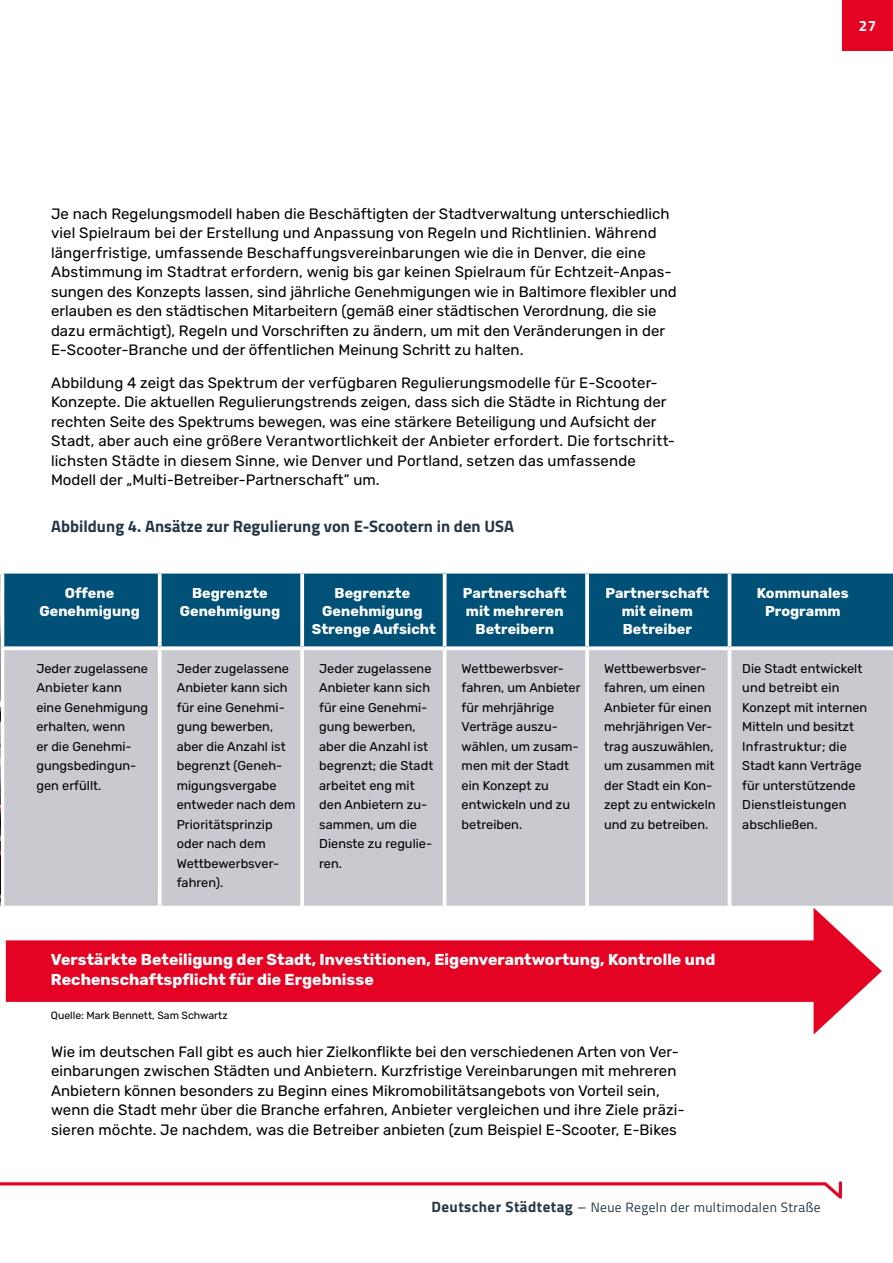
<style>
.page{position:relative;width:893px;height:1263px;background:#fff}
.page>*{position:absolute;margin:0;border:0;box-sizing:border-box;transform-origin:0 0}
.Ü_Infokasten{font:700 16.5px "Titillium Web";letter-spacing:.005em;color:#263745}
.Ü_Tabelle_10_5pt_bol{font:700 15.75px/19.5px "Rubik";letter-spacing:.005em;color:#fff}
.Fließtext{font:15px/19.5px "Rubik";letter-spacing:.005em;color:#000}
.t1{font:700 15px "Titillium Web";color:#fff}
.Ü_Tabelle_10_5pt_bol-2{font:700 14.25px/18px "Rubik";letter-spacing:.005em;color:#fff;text-align:center}
.t2{font:13.5px "Titillium Web";letter-spacing:.03em;color:#263745}
.Fließtext-2{font:12.75px/19.5px "Rubik";letter-spacing:.005em;color:#000}
.Bildunterschrift{font:10.5px "Rubik";color:#000}
.s1{font-weight:700;font-size:15px}
.s2{font-size:15px}
</style>
<div class="page">
<div style="left:842px;top:0;width:51px;height:51px;background:#e40322"></div>
<svg style="left:0;top:1181px;width:842px;height:18px"></svg>
<div style="left:4px;top:574px;width:889px;height:72px;background:#005077"></div>
<div style="left:4px;top:650px;width:889px;height:256px;background:#c9c9cf"></div>
<svg style="left:2px;top:571px;width:158px;height:3px"></svg>
<svg style="left:160px;top:573px;width:142px;height:1px"></svg>
<svg style="left:158px;top:574px;width:4px;height:72px"></svg>
<svg style="left:302px;top:571px;width:143px;height:3px"></svg>
<svg style="left:300px;top:574px;width:4px;height:72px"></svg>
<svg style="left:445px;top:573px;width:142px;height:1px"></svg>
<hr style="left:443px;top:574px;width:3px;height:72px;background:#fff">
<svg style="left:587px;top:572px;width:142px;height:2px"></svg>
<svg style="left:585px;top:574px;width:4px;height:72px"></svg>
<svg style="left:729px;top:571px;width:164px;height:3px"></svg>
<hr style="left:728px;top:574px;width:3px;height:72px;background:#fff">
<svg style="left:2px;top:646px;width:158px;height:4px"></svg>
<svg style="left:160px;top:646px;width:142px;height:1px"></svg>
<svg style="left:158px;top:650px;width:4px;height:256px"></svg>
<svg style="left:302px;top:646px;width:143px;height:4px"></svg>
<svg style="left:300px;top:650px;width:4px;height:256px"></svg>
<svg style="left:445px;top:646px;width:142px;height:1px"></svg>
<hr style="left:443px;top:650px;width:3px;height:256px;background:#fff">
<svg style="left:587px;top:646px;width:142px;height:2px"></svg>
<hr style="left:585px;top:650px;width:4px;height:256px;background:#fff">
<svg style="left:729px;top:646px;width:164px;height:4px"></svg>
<hr style="left:728px;top:650px;width:3px;height:256px;background:#fff">
<div style="left:6px;top:940px;width:826px;height:62px;background:#e40322"></div>
<svg style="left:814px;top:908px;width:68px;height:126px"></svg>
<img style="left:0;top:574px;width:1px;height:332px">
<p class="Fließtext" style="left:51px;top:204px;width:627px">Je nach Regelungsmodell haben die Beschäftigten der Stadtverwaltung unterschiedlich viel Spielraum bei der Erstellung und Anpassung von Regeln und Richtlinien. Während längerfristige, umfassende Beschaffungsvereinbarungen wie die in Denver, die eine Abstimmung im Stadtrat erfordern, wenig bis gar keinen Spielraum für Echtzeit-Anpas&shy;sungen des Konzepts lassen, sind jährliche Genehmigungen wie in Baltimore flexibler und erlauben es den städtischen Mitarbeitern (gemäß einer städtischen Verordnung, die sie dazu ermächtigt), Regeln und Vorschriften zu ändern, um mit den Veränderungen in der E-Scooter-Branche und der öffentlichen Meinung Schritt zu halten.</p>
<p class="Fließtext" style="left:51px;top:373px;width:626px">Abbildung 4 zeigt das Spektrum der verfügbaren Regulierungsmodelle für E-Scooter-Konzepte. Die aktuellen Regulierungstrends zeigen, dass sich die Städte in Richtung der rechten Seite des Spektrums bewegen, was eine stärkere Beteiligung und Aufsicht der Stadt, aber auch eine größere Verantwortlichkeit der Anbieter erfordert. Die fortschritt&shy;lichsten Städte in diesem Sinne, wie Denver und Portland, setzen das umfassende Modell der „Multi-Betreiber-Partnerschaft” um.</p>
<p class="Ü_Infokasten" style="left:51px;top:514px;width:464px">Abbildung 4. Ansätze zur Regulierung von E-Scootern in den USA</p>
<p class="t1" style="left:859px;top:14px;width:19px">27</p>
<p class="Ü_Tabelle_10_5pt_bol-2" style="left:39px;top:584px;width:102px">Offene<br>Genehmigung</p>
<p class="Ü_Tabelle_10_5pt_bol-2" style="left:180px;top:584px;width:102px">Begrenzte<br>Genehmigung</p>
<p class="Ü_Tabelle_10_5pt_bol-2" style="left:312px;top:584px;width:126px">Begrenzte<br>Genehmigung<br>Strenge Aufsicht</p>
<p class="Ü_Tabelle_10_5pt_bol-2" style="left:463px;top:584px;width:105px">Partnerschaft mit mehreren<br>Betreibern</p>
<p class="Ü_Tabelle_10_5pt_bol-2" style="left:605px;top:584px;width:105px">Partnerschaft mit einem<br>Betreiber</p>
<p class="Ü_Tabelle_10_5pt_bol-2" style="left:757px;top:584px;width:94px">Kommunales<br>Programm</p>
<p class="Fließtext-2" style="left:36px;top:659px;width:113px">Jeder zugelassene<br>Anbieter kann eine Genehmigung erhalten, wenn<br>er die Genehmi&shy;gungsbedingun&shy;gen erfüllt.</p>
<p class="Fließtext-2" style="left:177px;top:659px;width:120px">Jeder zugelassene<br>Anbieter kann sich für eine Genehmi&shy;gung bewerben, aber die Anzahl ist begrenzt (Geneh&shy;migungsvergabe entweder nach dem<br>Prioritätsprinzip oder nach dem<br>Wettbewerbsver&shy;fahren).</p>
<p class="Fließtext-2" style="left:319px;top:659px;width:116px">Jeder zugelassene<br>Anbieter kann sich für eine Genehmi&shy;gung bewerben, aber die Anzahl ist begrenzt; die Stadt arbeitet eng mit den Anbietern zu&shy;sammen, um die<br>Dienste zu regulie&shy;ren.</p>
<p class="Fließtext-2" style="left:462px;top:659px;width:121px">Wettbewerbsver&shy;fahren, um Anbieter für mehrjährige<br>Verträge auszu&shy;wählen, um zusam&shy;men mit der Stadt ein Konzept zu entwickeln und zu betreiben.</p>
<p class="Fließtext-2" style="left:604px;top:659px;width:113px">Wettbewerbsver&shy;fahren, um einen<br>Anbieter für einen mehrjährigen Ver&shy;trag auszuwählen, um zusammen mit der Stadt ein Kon&shy;zept zu entwickeln und zu betreiben.</p>
<p class="Fließtext-2" style="left:742px;top:659px;width:127px">Die Stadt entwickelt und betreibt ein<br>Konzept mit internen<br>Mitteln und besitzt<br>Infrastruktur; die<br>Stadt kann Verträge für unterstützende<br>Dienstleistungen abschließen.</p>
<p class="Ü_Tabelle_10_5pt_bol" style="left:51px;top:950px;width:666px">Verstärkte Beteiligung der Stadt, Investitionen, Eigenverantwortung, Kontrolle und<br>Rechenschaftspflicht für die Ergebnisse</p>
<p class="Bildunterschrift" style="left:51px;top:1009px;width:178px">Quelle: Mark Bennett, Sam Schwartz</p>
<p class="Fließtext" style="left:51px;top:1042px;width:635px">Wie im deutschen Fall gibt es auch hier Zielkonflikte bei den verschiedenen Arten von Ver&shy;einbarungen zwischen Städten und Anbietern. Kurzfristige Vereinbarungen mit mehreren Anbietern können besonders zu Beginn eines Mikromobilitätsangebots von Vorteil sein, wenn die Stadt mehr über die Branche erfahren, Anbieter vergleichen und ihre Ziele präzi&shy;sieren möchte. Je nachdem, was die Betreiber anbieten (zum Beispiel E-Scooter, E-Bikes</p>
<p class="t2" style="left:431px;top:1197px;width:391px"><span class="s1">Deutscher Städtetag</span> <span class="s2">–</span> Neue Regeln der multimodalen Straße</p>
</div>
